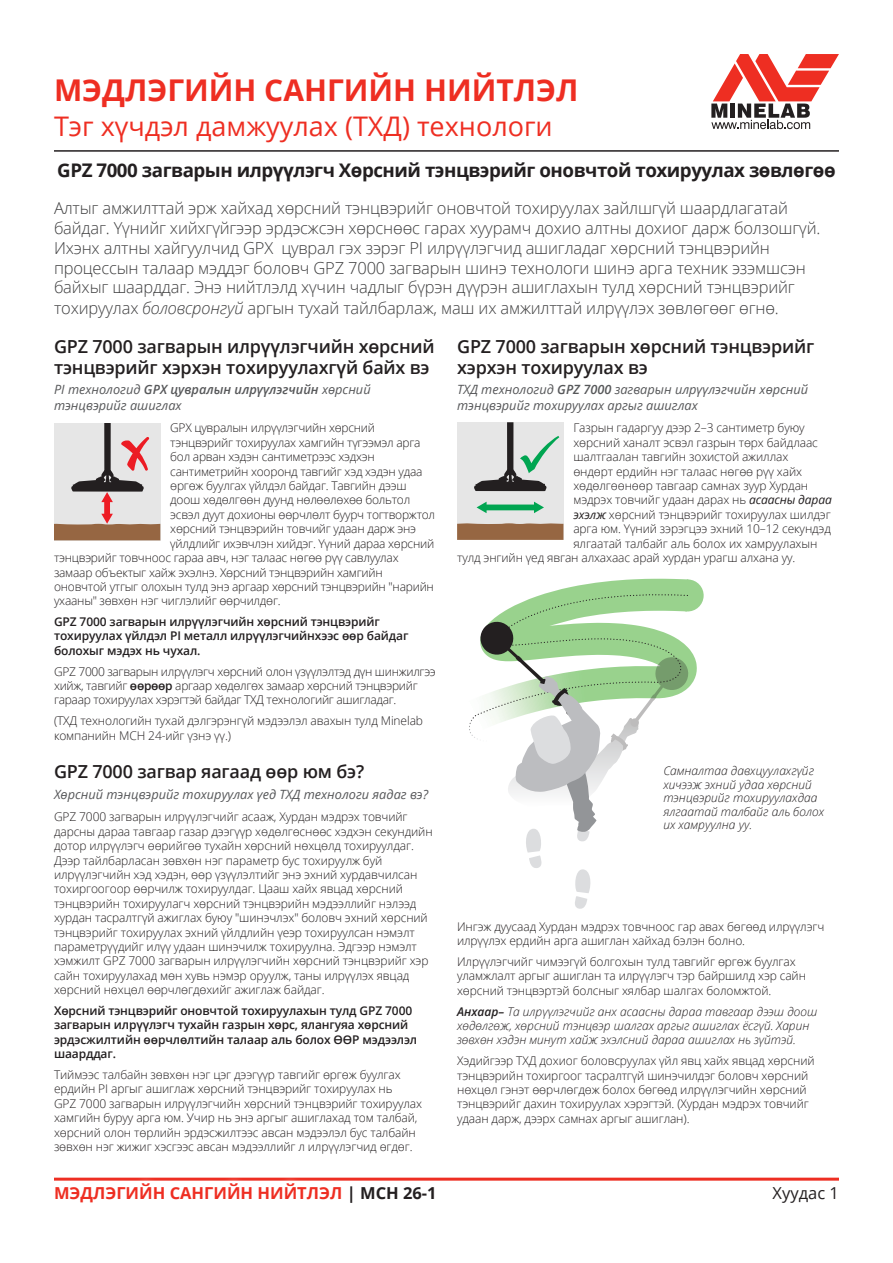
<style>
.page{position:relative;width:893px;height:1263px;background:#fff}
.page>*{position:absolute;margin:0;border:0;box-sizing:border-box;transform-origin:0 0}
.t1{font:700 30px "Open Sans";color:#ee2e22}
.t2{font:27px "Open Sans";color:#ee2e22}
.Major_Heading{font:700 18.75px "Open Sans";letter-spacing:-.025em;color:#231f20}
.Heading_2{font:600 18px/21px "Open Sans";letter-spacing:-.01em;color:#231f20}
.Introduction_text{font:300 16.5px/20px "Open Sans";letter-spacing:-.01em;color:#3e3e3f}
.t3{font:700 16.5px "Open Sans";color:#ee2e22}
.t4{font:16.5px "Open Sans";color:#231f20}
.Heading_3{font:italic 12.75px/15.3px "Open Sans";color:#57585a}
.Body_text{font:300 12px/14.4px "Open Sans";letter-spacing:-.01em;color:#231f20}
.Body_text-2{font:600 12px/14.4px "Open Sans";letter-spacing:-.01em;color:#231f20}
.Body_text-3{font:italic 300 12px/14.4px "Open Sans";color:#231f20}
.Diagram_Label{font:italic 300 12px/13.5px "Open Sans";color:#231f20}
.s1{font-style:italic}
.s2{font-weight:600}
.s3{font-weight:400;font-style:italic}
.s4{color:#231f20}
</style>
<div class="page">
<hr style="left:54px;top:1178px;width:785px;height:3px;background:#ee2e22">
<div style="left:48px;top:1176px;width:394px;height:33px;background:#fff"></div>
<svg style="left:711px;top:54px;width:128px;height:75px"></svg>
<hr style="left:54px;top:150px;width:785px;height:2px;background:#231f20">
<svg style="left:54px;top:423px;width:106px;height:117px;background:#c9b9b4"></svg>
<svg style="left:469px;top:579px;width:235px;height:330px"></svg>
<div style="left:457px;top:422px;width:106px;height:118px;background:#e6e6e6"></div>
<svg style="left:457px;top:523px;width:106px;height:17px;background:#9a6c4a"></svg>
<svg style="left:474px;top:422px;width:85px;height:69px"></svg>
<svg style="left:477px;top:502px;width:67px;height:11px"></svg>
<p class="t1" style="left:54px;top:69px;width:526px">МЭДЛЭГИЙН САНГИЙН НИЙТЛЭЛ</p>
<p class="t2" style="left:54px;top:108px;width:500px">Тэг хүчдэл дамжуулах (ТХД) технологи</p>
<p class="Major_Heading" style="left:57px;top:157px;width:780px">GPZ 7000 загварын илрүүлэгч Хөрсний тэнцвэрийг оновчтой тохируулах зөвлөгөө</p>
<p class="Introduction_text" style="left:54px;top:198px;width:768px">Алтыг амжилттай эрж хайхад хөрсний тэнцвэрийг оновчтой тохируулах зайлшгүй шаардлагатай байдаг. Үүнийг хийхгүйгээр эрдэсжсэн хөрснөөс гарах хуурамч дохио алтны дохиог дарж болзошгүй.<br>Ихэнх алтны хайгуулчид GPX цуврал гэх зэрэг PI илрүүлэгчид ашигладаг хөрсний тэнцвэрийн процессын талаар мэддэг боловч GPZ 7000 загварын шинэ технологи шинэ арга техник эзэмшсэн байхыг шаарддаг. Энэ нийтлэлд хүчин чадлыг бүрэн дүүрэн ашиглахын тулд хөрсний тэнцвэрийг тохируулах <span class="s1">боловсронгуй</span> аргын тухай тайлбарлаж, маш их амжилттай илрүүлэх зөвлөгөөг өгнө.</p>
<p class="Heading_2" style="left:54px;top:335px;width:382px">GPZ 7000 загварын илрүүлэгчийн хөрсний тэнцвэрийг хэрхэн тохируулахгүй байх вэ</p>
<p class="Heading_3" style="left:54px;top:382px;width:318px">PI технологид <span class="s2">GPX цувралын илрүүлэгчийн</span> хөрсний тэнцвэрийг ашиглах</p>
<p class="Body_text" style="left:170px;top:421px;width:206px">GPX цувралын илрүүлэгчийн хөрсний</p>
<p class="Body_text" style="left:170px;top:435px;width:252px">тэнцвэрийг тохируулах хамгийн түгээмэл арга</p>
<p class="Body_text" style="left:170px;top:449px;width:206px">бол арван хэдэн сантиметрээс хэдхэн</p>
<p class="Body_text" style="left:170px;top:464px;width:254px">сантиметрийн хооронд тавгийг хэд хэдэн удаа</p>
<p class="Body_text" style="left:170px;top:478px;width:238px">өргөж буулгах үйлдэл байдаг. Тавгийн дээш</p>
<p class="Body_text" style="left:170px;top:493px;width:242px">доош хөдөлгөөн дуунд нөлөөлөхөө больтол</p>
<p class="Body_text" style="left:170px;top:507px;width:266px">эсвэл дуут дохионы өөрчлөлт буурч тогтворжтол</p>
<p class="Body_text" style="left:170px;top:521px;width:247px">хөрсний тэнцвэрийн товчийг удаан дарж энэ</p>
<p class="Body_text" style="left:170px;top:536px;width:266px">үйлдлийг ихэвчлэн хийдэг. Үүний дараа хөрсний</p>
<p class="Body_text" style="left:54px;top:550px;width:346px">тэнцвэрийг товчноос гараа авч, нэг талаас нөгөө рүү савлуулах</p>
<p class="Body_text" style="left:54px;top:565px;width:330px">замаар объектыг хайж эхэлнэ. Хөрсний тэнцвэрийн хамгийн</p>
<p class="Body_text" style="left:54px;top:579px;width:381px">оновчтой утгыг олохын тулд энэ аргаар хөрсний тэнцвэрийн "нарийн</p>
<p class="Body_text" style="left:54px;top:593px;width:228px">ухааны" зөвхөн нэг чиглэлийг өөрчилдөг.</p>
<p class="Body_text-2" style="left:54px;top:614px;width:356px">GPZ 7000 загварын илрүүлэгчийн хөрсний тэнцвэрийг тохируулах үйлдэл PI металл илрүүлэгчийнхээс өөр байдаг болохыг мэдэх нь чухал.</p>
<p class="Body_text" style="left:54px;top:664px;width:383px">GPZ 7000 загварын илрүүлэгч хөрсний олон үзүүлэлтэд дүн шинжилгээ хийж, тавгийг <span class="s2">өөрөөр</span> аргаар хөдөлгөх замаар хөрсний тэнцвэрийг гараар тохируулах хэрэгтэй байдаг ТХД технологийг ашигладаг.</p>
<p class="Body_text" style="left:54px;top:713px;width:371px">(ТХД технологийн тухай дэлгэрэнгүй мэдээлэл авахын тулд Minelab компанийн МСН 24-ийг үзнэ үү.)</p>
<p class="Heading_2" style="left:54px;top:760px;width:312px">GPZ 7000 загвар яагаад өөр юм бэ?</p>
<p class="Heading_3" style="left:54px;top:786px;width:376px">Хөрсний тэнцвэрийг тохируулах үед ТХД технологи яадаг вэ?</p>
<p class="Body_text" style="left:54px;top:809px;width:380px">GPZ 7000 загварын илрүүлэгчийг асааж, Хурдан мэдрэх товчийг дарсны дараа тавгаар газар дээгүүр хөдөлгөснөөс хэдхэн секундийн дотор илрүүлэгч өөрийгөө тухайн хөрсний нөхцөлд тохируулдаг.<br>Дээр тайлбарласан зөвхөн нэг параметр бус тохируулж буй илрүүлэгчийн хэд хэдэн, өөр үзүүлэлтийг энэ эхний хурдавчилсан тохиргоогоор өөрчилж тохируулдаг. Цааш хайх явцад хөрсний тэнцвэрийн тохируулагч хөрсний тэнцвэрийн мэдээллийг нэлээд хурдан тасралтгүй ажиглах буюу "шинэчлэх" боловч эхний хөрсний тэнцвэрийг тохируулах эхний үйлдлийн үеэр тохируулсан нэмэлт параметрүүдийг илүү удаан шинэчилж тохируулна. Эдгээр нэмэлт хэмжилт GPZ 7000 загварын илрүүлэгчийн хөрсний тэнцвэрийг хэр сайн тохируулахад мөн хувь нэмэр оруулж, таны илрүүлэх явцад хөрсний нөхцөл өөрчлөгдөхийг ажиглаж байдаг.</p>
<p class="Body_text-2" style="left:54px;top:1003px;width:365px">Хөрсний тэнцвэрийг оновчтой тохируулахын тулд GPZ 7000 загварын илрүүлэгч тухайн газрын хөрс, ялангуяа хөрсний эрдэсжилтийн өөрчлөлтийн талаар аль болох ӨӨР мэдээлэл шаарддаг.</p>
<p class="Body_text" style="left:54px;top:1067px;width:370px">Тиймээс талбайн зөвхөн нэг цэг дээгүүр тавгийг өргөж буулгах ердийн PI аргыг ашиглаж хөрсний тэнцвэрийг тохируулах нь<br>GPZ 7000 загварын илрүүлэгчийн хөрсний тэнцвэрийг тохируулах хамгийн буруу арга юм. Учир нь энэ аргыг ашиглахад том талбай, хөрсний олон төрлийн эрдэсжилтээс авсан мэдээлэл бус талбайн зөвхөн нэг жижиг хэсгээс авсан мэдээллийг л илрүүлэгчид өгдөг.</p>
<p class="Heading_2" style="left:457px;top:335px;width:359px">GPZ 7000 загварын хөрсний тэнцвэрийг хэрхэн тохируулах вэ</p>
<p class="Heading_3" style="left:457px;top:382px;width:353px">ТХД технологид <span class="s2">GPZ 7000</span> загварын илрүүлэгчийн хөрсний тэнцвэрийг тохируулах аргыг ашиглах</p>
<p class="Body_text" style="left:573px;top:421px;width:233px">Газрын гадаргуу дээр 2–3 сантиметр буюу</p>
<p class="Body_text" style="left:573px;top:435px;width:246px">хөрсний ханалт эсвэл газрын төрх байдлаас</p>
<p class="Body_text" style="left:573px;top:449px;width:216px">шалтгаалан тавгийн зохистой ажиллах</p>
<p class="Body_text" style="left:573px;top:464px;width:230px">өндөрт ердийн нэг талаас нөгөө рүү хайх</p>
<p class="Body_text" style="left:573px;top:478px;width:236px">хөдөлгөөнөөр тавгаар самнах зуур Хурдан</p>
<p class="Body_text" style="left:573px;top:493px;width:260px">мэдрэх товчийг удаан дарах нь <span class="s3">асаасны дараа</span></p>
<p class="Body_text" style="left:573px;top:507px;width:259px"><span class="s3">эхэлж</span> хөрсний тэнцвэрийг тохируулах шилдэг</p>
<p class="Body_text" style="left:573px;top:521px;width:259px">арга юм. Үүний зэрэгцээ эхний 10–12 секундэд</p>
<p class="Body_text" style="left:573px;top:536px;width:245px">ялгаатай талбайг аль болох их хамруулахын</p>
<p class="Body_text" style="left:457px;top:550px;width:340px">тулд энгийн үед явган алхахаас арай хурдан урагш алхана уу.</p>
<p class="Diagram_Label" style="left:663px;top:764px;width:162px">Самналтаа давхцуулахгүйг хичээж эхний удаа хөрсний тэнцвэрийг тохируулахдаа ялгаатай талбайг аль болох их хамруулна уу.</p>
<p class="Body_text" style="left:457px;top:919px;width:369px">Ингэж дуусаад Хурдан мэдрэх товчноос гар авах бөгөөд илрүүлэгч илрүүлэх ердийн арга ашиглан хайхад бэлэн болно.</p>
<p class="Body_text" style="left:457px;top:954px;width:350px">Илрүүлэгчийг чимээгүй болгохын тулд тавгийг өргөж буулгах уламжлалт аргыг ашиглан та илрүүлэгч тэр байршилд хэр сайн хөрсний тэнцвэртэй болсныг хялбар шалгах боломжтой.</p>
<p class="Body_text-3" style="left:457px;top:1003px;width:362px"><span class="s2">Анхаар–</span> Та илрүүлэгчийг анх асаасны дараа тавгаар дээш доош хөдөлгөж, хөрсний тэнцвэр шалгах аргыг ашиглах ёсгүй. Харин зөвхөн хэдэн минут хайж эхэлсний дараа ашиглах нь зүйтэй.</p>
<p class="Body_text" style="left:457px;top:1053px;width:359px">Хэдийгээр ТХД дохиог боловсруулах үйл явц хайх явцад хөрсний тэнцвэрийн тохиргоог тасралтгүй шинэчилдэг боловч хөрсний нөхцөл гэнэт өөрчлөгдөж болох бөгөөд илрүүлэгчийн хөрсний тэнцвэрийг дахин тохируулах хэрэгтэй. (Хурдан мэдрэх товчийг удаан дарж, дээрх самнах аргыг ашиглан).</p>
<h3 class="t3" style="left:54px;top:1181px;width:384px">МЭДЛЭГИЙН САНГИЙН НИЙТЛЭЛ <span class="s4">| МСН 26-1</span></h3>
<p class="t4" style="left:773px;top:1181px;width:68px">Хуудас 1</p>
</div>
